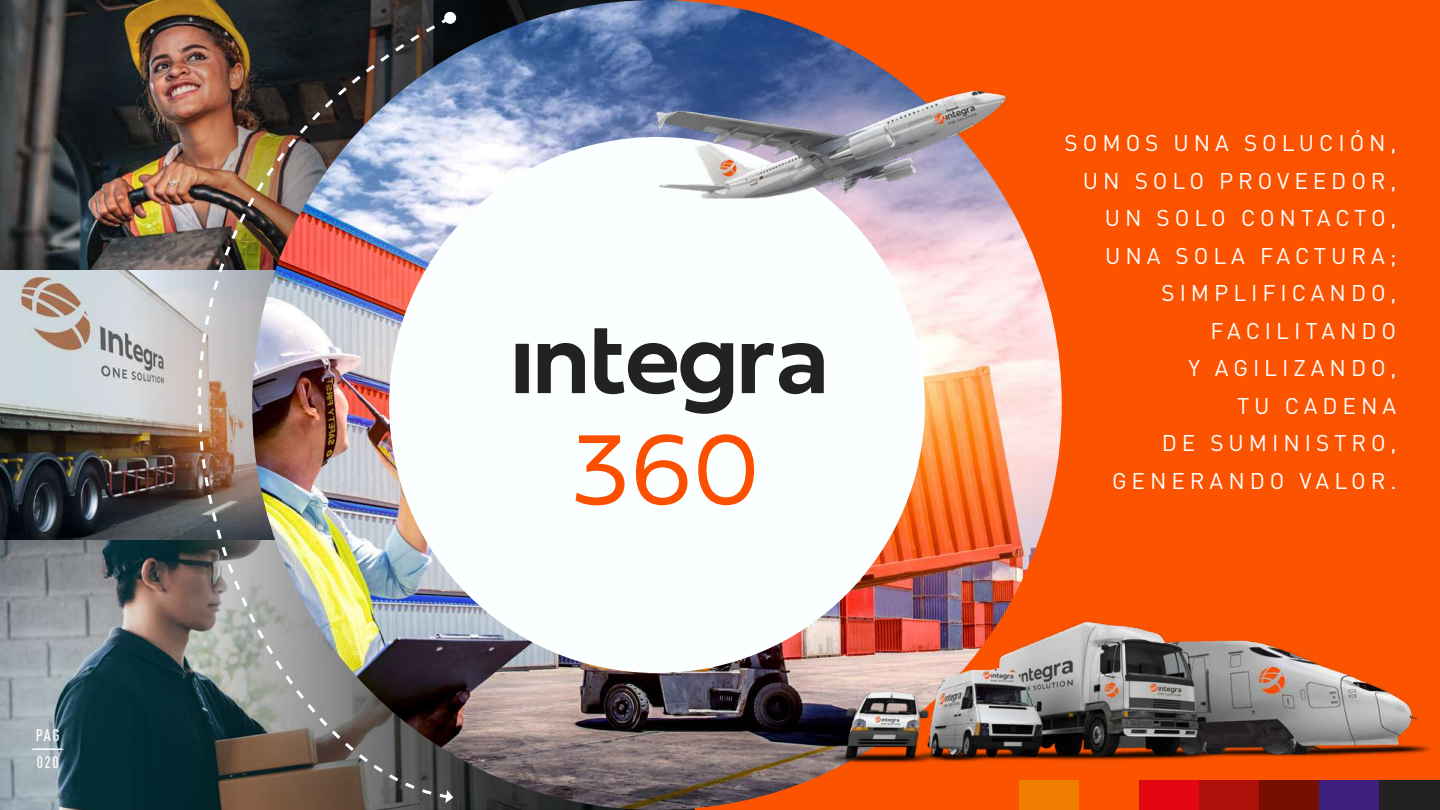
<style>
.page{position:relative;width:1440px;height:810px;background:#fff}
.page>*{position:absolute;margin:0;border:0;box-sizing:border-box;transform-origin:0 0}
.t1{font:300 103.8px "Fieldwork Geo";color:#fc5000}
.t2{font:22.5px/37.5px "DIN Pro";letter-spacing:.22em;color:#fff;text-align:right}
.t3{font:500 condensed 16.5px/13.5px "DIN Pro";letter-spacing:.1em;color:#fff;text-align:center}
</style>
<div class="page">
<div style="left:659px;top:0;width:781px;height:810px;background:#fc5300"></div>
<img style="left:0;top:0;width:252px;height:810px">
<img style="left:252px;top:0;width:810px;height:810px">
<svg style="left:516px;top:328px;width:308px;height:86px"></svg>
<img style="left:6px;top:14px;width:448px;height:786px">
<div style="left:444px;top:12px;width:12px;height:12px;background:#fcffff;border-radius:50%"></div>
<svg style="left:445px;top:790px;width:8px;height:13px"></svg>
<img style="left:799px;top:603px;width:632px;height:162px">
<img style="left:634px;top:86px;width:402px;height:121px">
<div style="left:1019px;top:781px;width:60px;height:29px;background:#ef7d00"></div>
<div style="left:1139px;top:781px;width:61px;height:29px;background:#e30613"></div>
<div style="left:1200px;top:781px;width:60px;height:29px;background:#ae0f0a"></div>
<div style="left:1260px;top:781px;width:60px;height:29px;background:#770f00"></div>
<div style="left:1320px;top:781px;width:60px;height:29px;background:#3c1e7f"></div>
<div style="left:1380px;top:781px;width:60px;height:29px;background:#222"></div>
<p class="t3" style="left:32px;top:727px;width:34px">PAG ------------------<br>020</p>
<h1 class="t1" style="left:571px;top:388px;width:190px">360</h1>
<p class="t2" style="left:1065px;top:122px;width:333px">SOMOS UNA SOLUCIÓN,<br>UN SOLO PROVEEDOR,<br>UN SOLO CONTACTO,<br>UNA SOLA FACTURA;<br>SIMPLIFICANDO,<br>FACILITANDO<br>Y AGILIZANDO,<br>TU CADENA<br>DE SUMINISTRO,<br>GENERANDO VALOR.</p>
</div>
